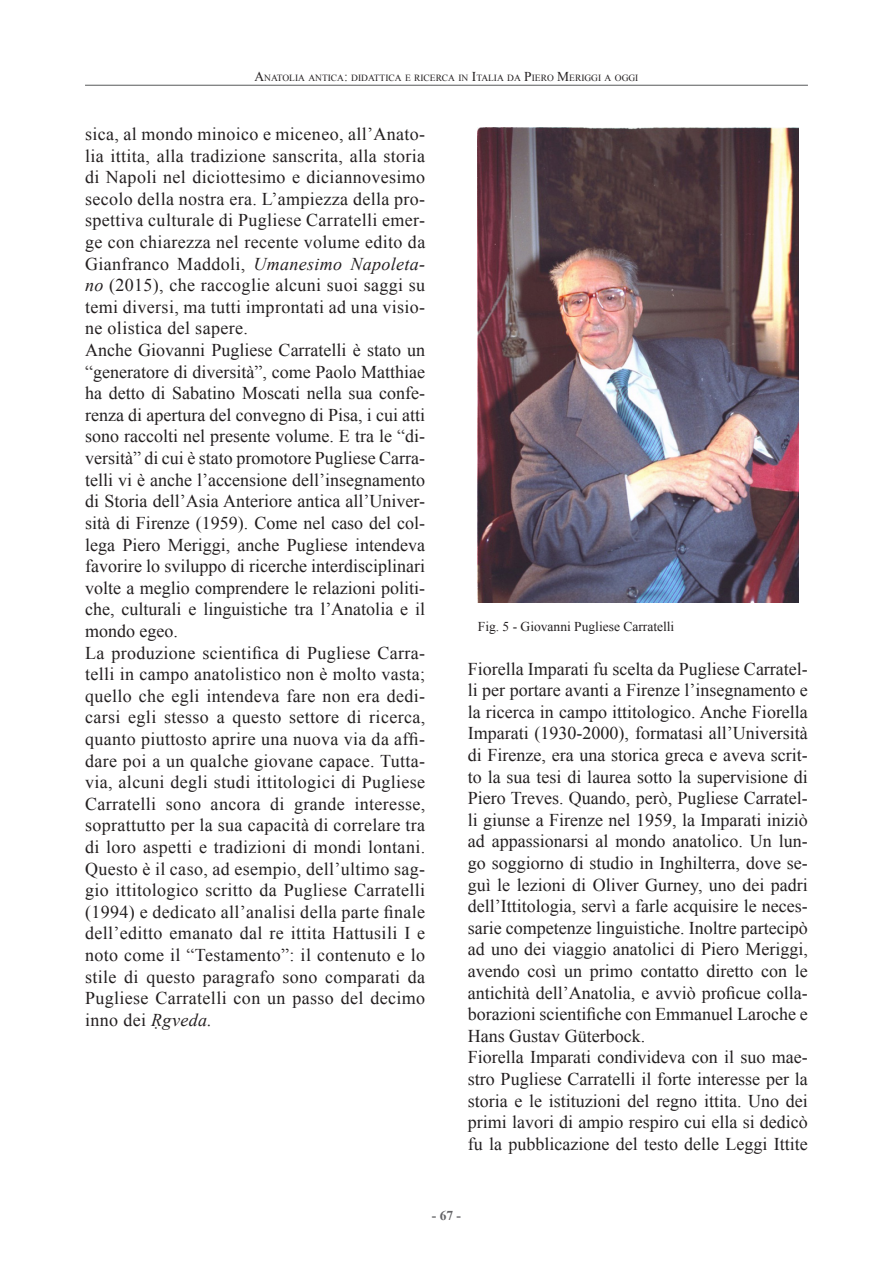
<style>
.page{position:relative;width:893px;height:1263px;background:#fff}
.page>*{position:absolute;margin:0;border:0;box-sizing:border-box;transform-origin:0 0}
.Testo{font:18px/21.6px "Times New Roman";color:#231f20;text-align:justify}
.Didascalia_Tabella{font:13.5px "Times New Roman";color:#231f20}
.t1{font:700 13.5px "Times New Roman";color:#636366}
.t2{font:9.45px "Times New Roman";color:#231f20}
.s1{font-size:13.5px}
.s2{font-style:italic}
</style>
<div class="page">
<hr style="left:85px;top:85px;width:723px;height:1px;background:#57585a">
<img style="left:477px;top:128px;width:321px;height:474px">
<p class="t2" style="left:254px;top:71px;width:385px"><span class="s1">A</span>NATOLIA ANTICA<span class="s1">:</span> DIDATTICA E RICERCA IN <span class="s1">I</span>TALIA DA <span class="s1">P</span>IERO <span class="s1">M</span>ERIGGI A OGGI</p>
<p class="Testo" style="left:85px;top:123px;width:342px">sica, al mondo minoico e miceneo, all’Anato&shy;lia ittita, alla tradizione sanscrita, alla storia di Napoli nel diciottesimo e diciannovesimo secolo della nostra era. L’ampiezza della pro&shy;spettiva culturale di Pugliese Carratelli emer&shy;ge con chiarezza nel recente volume edito da Gianfranco Maddoli, <span class="s2">Umanesimo Napoleta&shy;no</span> (2015), che raccoglie alcuni suoi saggi su temi diversi, ma tutti improntati ad una visio&shy;ne olistica del sapere.</p>
<p class="Testo" style="left:85px;top:339px;width:342px">Anche Giovanni Pugliese Carratelli è stato un “generatore di diversità”, come Paolo Matthiae ha detto di Sabatino Moscati nella sua confe&shy;renza di apertura del convegno di Pisa, i cui atti sono raccolti nel presente volume. E tra le “di&shy;versità” di cui è stato promotore Pugliese Carra&shy;telli vi è anche l’accensione dell’insegnamento di Storia dell’Asia Anteriore antica all’Univer&shy;sità di Firenze (1959). Come nel caso del col&shy;lega Piero Meriggi, anche Pugliese intendeva favorire lo sviluppo di ricerche interdisciplinari volte a meglio comprendere le relazioni politi&shy;che, culturali e linguistiche tra l’Anatolia e il mondo egeo.</p>
<p class="Testo" style="left:85px;top:641px;width:342px">La produzione scientifica di Pugliese Carra&shy;telli in campo anatolistico non è molto vasta; quello che egli intendeva fare non era dedi&shy;carsi egli stesso a questo settore di ricerca, quanto piuttosto aprire una nuova via da affi&shy;dare poi a un qualche giovane capace. Tutta&shy;via, alcuni degli studi ittitologici di Pugliese Carratelli sono ancora di grande interesse, soprattutto per la sua capacità di correlare tra di loro aspetti e tradizioni di mondi lontani.<br>Questo è il caso, ad esempio, dell’ultimo sag&shy;gio ittitologico scritto da Pugliese Carratelli (1994) e dedicato all’analisi della parte finale dell’editto emanato dal re ittita Hattusili I e noto come il “Testamento”: il contenuto e lo stile di questo paragrafo sono comparati da Pugliese Carratelli con un passo del decimo inno dei <span class="s2">Ṛgveda.</span></p>
<p class="Didascalia_Tabella" style="left:478px;top:618px;width:198px">Fig. 5 - Giovanni Pugliese Carratelli</p>
<p class="Testo" style="left:468px;top:657px;width:342px">Fiorella Imparati fu scelta da Pugliese Carratel&shy;li per portare avanti a Firenze l’insegnamento e la ricerca in campo ittitologico. Anche Fiorella Imparati (1930-2000), formatasi all’Università di Firenze, era una storica greca e aveva scrit&shy;to la sua tesi di laurea sotto la supervisione di Piero Treves. Quando, però, Pugliese Carratel&shy;li giunse a Firenze nel 1959, la Imparati iniziò ad appassionarsi al mondo anatolico. Un lun&shy;go soggiorno di studio in Inghilterra, dove se&shy;guì le lezioni di Oliver Gurney, uno dei padri dell’Ittitologia, servì a farle acquisire le neces&shy;sarie competenze linguistiche. Inoltre partecipò ad uno dei viaggio anatolici di Piero Meriggi, avendo così un primo contatto diretto con le antichità dell’Anatolia, e avviò proficue colla&shy;borazioni scientifiche con Emmanuel Laroche e Hans Gustav Güterbock.</p>
<p class="Testo" style="left:468px;top:1046px;width:342px">Fiorella Imparati condivideva con il suo mae&shy;stro Pugliese Carratelli il forte interesse per la storia e le istituzioni del regno ittita. Uno dei primi lavori di ampio respiro cui ella si dedicò fu la pubblicazione del testo delle Leggi Ittite</p>
<p class="t1" style="left:432px;top:1206px;width:31px">- 67 -</p>
</div>
